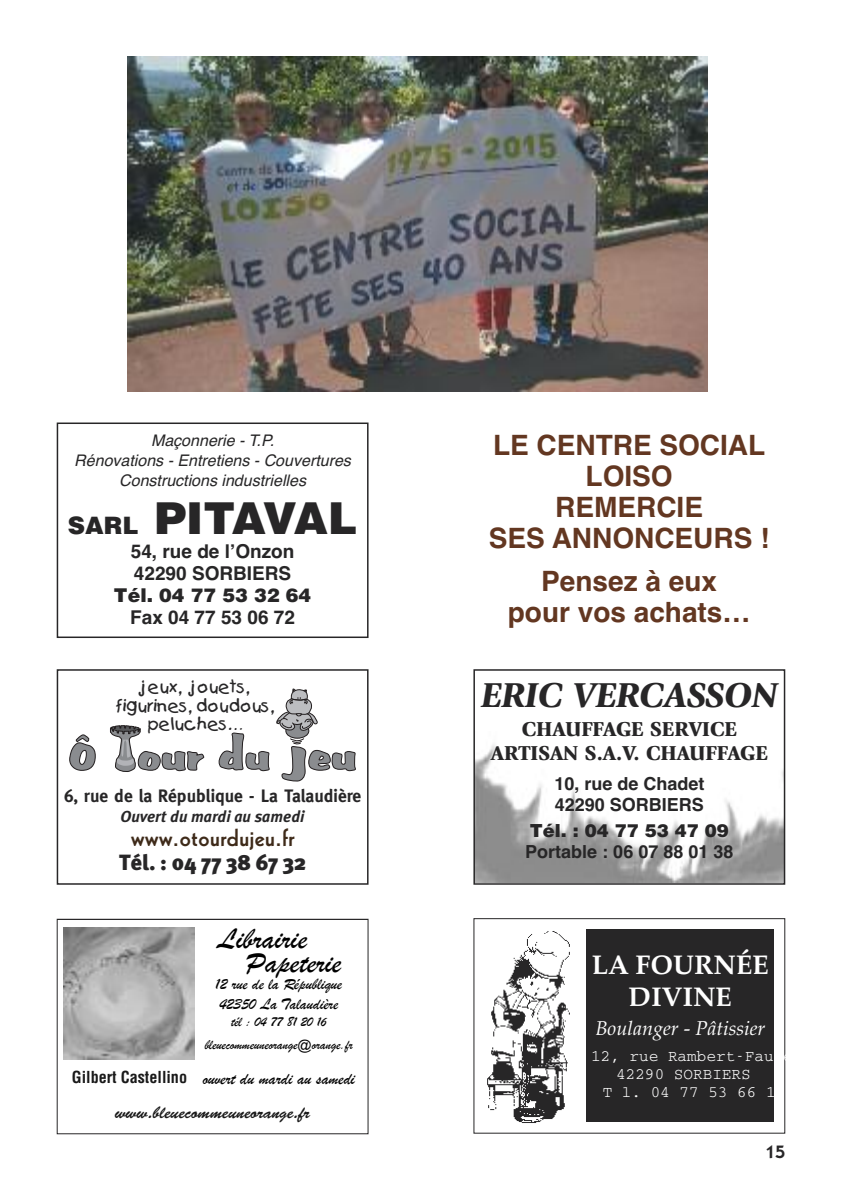
<style>
.page{position:relative;width:842px;height:1191px;background:#fff}
.page>*{position:absolute;margin:0;border:0;box-sizing:border-box;transform-origin:0 0}
.t1{font:900 44px "Helvetica";letter-spacing:-.035em;color:#272627}
.t2{font:italic 900 36px "Giovanni";color:#272627}
.t3{font:30px/23.4px "Brush Script";color:#000}
.t4{font:700 28px/31px "Helvetica";color:#633721;text-align:center}
.t5{font:700 27px/32px "Palatino";color:#fff;text-align:center}
.t6{font:800 24px "Kabel";letter-spacing:.025em;color:#3e2a19}
.t7{font:900 22px "Meta Plus";color:#272627}
.t8{font:900 21px/24px "Giovanni";color:#272627;text-align:center}
.t9{font:italic 20px "Palatino";color:#fff}
.t10{font:700 19px/22px "Helvetica";color:#272627}
.t11{font:900 19px "Helvetica";color:#272627}
.t12{font:700 18px/21px "Helvetica";color:#272627}
.t13{font:700 18px "Meta";color:#272627}
.t14{font:900 18px "Helvetica";color:#272627}
.t15{font:600 18px "Kabel IT Cby BT";color:#272627}
.t16{font:17.6px "Brush Script";color:#000}
.t17{font:17.2px "Brush Script";color:#191919}
.t18{font:17px/18.4px "Kids";color:#272627;text-align:center}
.t19{font:16.4px/19.6px "Brush Script";color:#000}
.t20{font:700 condensed 16.2px "Helvetica";color:#191919}
.t21{font:italic 16px/20px "Helvetica";color:#272627;text-align:center}
.t22{font:16px "Courier";color:#fff}
.t23{font:italic 700 16px "Meta Plus";color:#272627}
.t24{font:14px/23.4px "Brush Script";color:#000;text-align:center}
.s1{font-size:24px}
</style>
<div class="page">
<svg style="left:69px;top:734px;width:27px;height:37px"></svg>
<svg style="left:218px;top:732px;width:52px;height:40px"></svg>
<svg style="left:110px;top:725px;width:95px;height:47px"></svg>
<svg style="left:276px;top:688px;width:80px;height:93px"></svg>
<div style="left:57px;top:669px;width:312px;height:215px;border:2px solid #272627"></div>
<img style="left:476px;top:744px;width:306px;height:137px">
<div style="left:473px;top:669px;width:312px;height:215px;border:2px solid #272627"></div>
<img style="left:487px;top:931px;width:83px;height:192px">
<div style="left:473px;top:918px;width:312px;height:215px;border:1px solid #272627"></div>
<div style="left:587px;top:929px;width:187px;height:193px;background:#272627"></div>
<svg style="left:63px;top:927px;width:132px;height:133px;background:#a8a8a8"></svg>
<img style="left:128px;top:57px;width:579px;height:334px">
<div style="left:57px;top:422px;width:312px;height:216px;border:2px solid #272627"></div>
<p class="t21" style="left:74px;top:430px;width:278px">Maçonnerie - T.P.<br>Rénovations - Entretiens - Couvertures<br>Constructions industrielles</p>
<h1 class="t1" style="left:68px;top:493px;width:291px"><span class="s1">SARL</span> PITAVAL</h1>
<p class="t10" style="left:131px;top:540px;width:165px">54, rue de l’Onzon<br>42290 SORBIERS</p>
<p class="t11" style="left:114px;top:584px;width:199px">Tél. 04 77 53 32 64</p>
<p class="t10" style="left:130px;top:606px;width:166px">Fax 04 77 53 06 72</p>
<h3 class="t4" style="left:489px;top:430px;width:282px">LE CENTRE SOCIAL<br>LOISO<br>REMERCIE<br>SES ANNONCEURS !</h3>
<h3 class="t4" style="left:508px;top:565px;width:244px">Pensez à eux pour vos achats…</h3>
<p class="t18" style="left:116px;top:679px;width:160px">jeux, jouets, figurines, doudous, peluches…</p>
<h2 class="t2" style="left:481px;top:680px;width:298px">ERIC VERCASSON</h2>
<h3 class="t8" style="left:491px;top:719px;width:278px">CHAUFFAGE SERVICE<br>ARTISAN S.A.V. CHAUFFAGE</h3>
<p class="t12" style="left:554px;top:773px;width:152px">10, rue de Chadet<br>42290 SORBIERS</p>
<p class="t14" style="left:530px;top:820px;width:200px">Tél. : 04 77 53 47 09</p>
<p class="t12" style="left:525px;top:841px;width:210px">Portable : 06 07 88 01 38</p>
<p class="t13" style="left:64px;top:785px;width:299px">6, rue de la République - La Talaudière</p>
<p class="t23" style="left:121px;top:807px;width:185px">Ouvert du mardi au samedi</p>
<h3 class="t6" style="left:131px;top:829px;width:165px">www.otourdujeu.fr</h3>
<h3 class="t7" style="left:119px;top:849px;width:188px">Tél. : 04 77 38 67 32</h3>
<h3 class="t3" style="left:246px;top:928px;width:97px;text-indent:-28px">Librairie<br>Papeterie</h3>
<p class="t19" style="left:216px;top:975px;width:128px">12 rue de la République<br>42350 La Talaudière</p>
<p class="t24" style="left:205px;top:1010px;width:150px">tél : 04 77 81 20 16 bleuecommeuneorange@orange.fr</p>
<p class="t16" style="left:203px;top:1068px;width:154px">ouvert du mardi au samedi</p>
<p class="t17" style="left:115px;top:1106px;width:196px">www.bleuecommeuneorange.fr</p>
<p class="t20" style="left:72px;top:1067px;width:117px">Gilbert Castellino</p>
<h3 class="t5" style="left:592px;top:948px;width:179px">LA FOURNÉE<br>DIVINE</h3>
<p class="t9" style="left:595px;top:1016px;width:171px">Boulanger - Pâtissier</p>
<p class="t22" style="left:591px;top:1050px;width:203px">12, rue Rambert-Faure</p>
<p class="t22" style="left:616px;top:1068px;width:136px">42290 SORBIERS</p>
<p class="t22" style="left:603px;top:1086px;width:184px">T l. 04 77 53 66 18</p>
<p class="t15" style="left:765px;top:1145px;width:21px">15</p>
</div>
